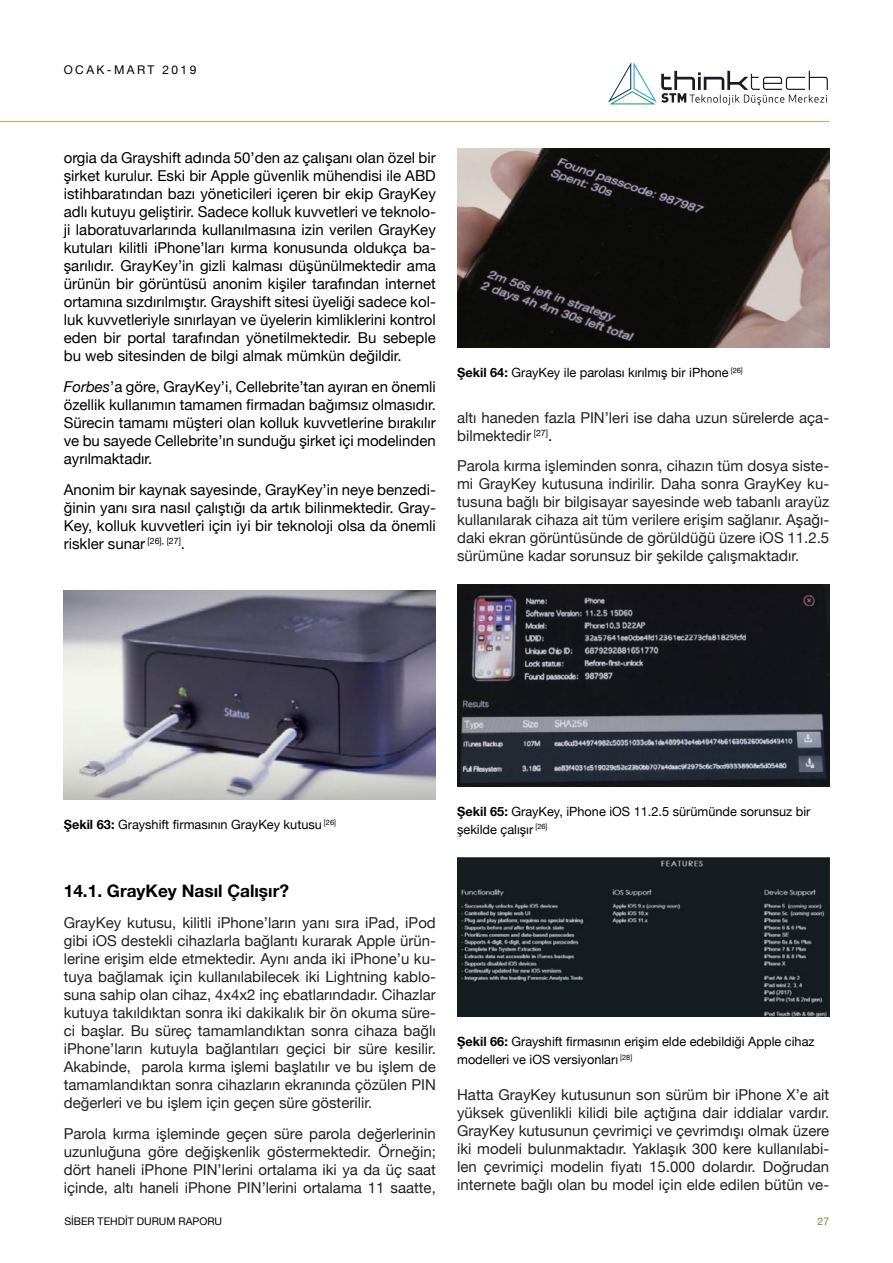
<style>
.page{position:relative;width:893px;height:1263px;background:#fff}
.page>*{position:absolute;margin:0;border:0;box-sizing:border-box;transform-origin:0 0}
.t1{font:700 17.25px "Helvetica Neue";color:#000}
.t2{font:15px/18px "Helvetica Neue";color:#222;text-align:justify}
.t3{font:15px/18px "Helvetica Neue";color:#000;text-align:justify}
.t4{font:12.75px/18px "Helvetica Neue";color:#000}
.t5{font:12px "Helvetica Neue";letter-spacing:.2em;color:#000}
.t6{font:10.5px "Helvetica Neue";color:#000}
.t7{font:10.5px "Helvetica Neue";color:#768d2e}
.s1{font-style:italic}
.s2{font-weight:700}
.s3{color:#000}
</style>
<div class="page">
<hr style="left:0;top:121px;width:829px;height:1px;background:#f49655">
<svg style="left:608px;top:62px;width:220px;height:43px"></svg>
<img style="left:457px;top:858px;width:372px;height:158px">
<img style="left:64px;top:590px;width:372px;height:209px">
<img style="left:457px;top:149px;width:372px;height:199px">
<img style="left:457px;top:585px;width:372px;height:201px">
<p class="t5" style="left:64px;top:61px;width:134px">OCAK-MART 2019</p>
<p class="t3" style="left:64px;top:150px;width:374px">orgia da Grayshift adında 50’den az çalışanı olan özel bir şirket kurulur. Eski bir Apple güvenlik mühendisi ile ABD istihbaratından bazı yöneticileri içeren bir ekip GrayKey adlı kutuyu geliştirir. Sadece kolluk kuvvetleri ve teknolo&shy;ji laboratuvarlarında kullanılmasına izin verilen GrayKey kutuları kilitli iPhone’ları kırma konusunda oldukça ba&shy;şarılıdır. GrayKey’in gizli kalması düşünülmektedir ama ürünün bir görüntüsü anonim kişiler tarafından internet ortamına sızdırılmıştır. Grayshift sitesi üyeliği sadece kol&shy;luk kuvvetleriyle sınırlayan ve üyelerin kimliklerini kontrol eden bir portal tarafından yönetilmektedir. Bu sebeple bu web sitesinden de bilgi almak mümkün değildir.</p>
<p class="t3" style="left:64px;top:378px;width:374px"><span class="s1">Forbes</span>’a göre, GrayKey’i, Cellebrite’tan ayıran en önemli özellik kullanımın tamamen firmadan bağımsız olmasıdır.<br>Sürecin tamamı müşteri olan kolluk kuvvetlerine bırakılır ve bu sayede Cellebrite’ın sunduğu şirket içi modelinden ayrılmaktadır.</p>
<p class="t3" style="left:64px;top:481px;width:374px">Anonim bir kaynak sayesinde, GrayKey’in neye benzedi&shy;ğinin yanı sıra nasıl çalıştığı da artık bilinmektedir. Gray-Key, kolluk kuvvetleri için iyi bir teknoloji olsa da önemli riskler sunar <sup>[26],</sup> <sup>[27]</sup>.</p>
<p class="t4" style="left:457px;top:364px;width:287px"><span class="s2">Şekil 64:</span> GrayKey ile parolası kırılmış bir iPhone <sup>[26]</sup></p>
<p class="t2" style="left:457px;top:409px;width:374px">altı haneden fazla PIN’leri ise daha uzun sürelerde aça&shy;bilmektedir <sup>[27]</sup><span class="s3">.</span></p>
<p class="t2" style="left:457px;top:458px;width:374px">Parola kırma işleminden sonra, cihazın tüm dosya siste&shy;mi GrayKey kutusuna indirilir. Daha sonra GrayKey ku&shy;tusuna bağlı bir bilgisayar sayesinde web tabanlı arayüz kullanılarak cihaza ait tüm verilere erişim sağlanır. Aşağı&shy;daki ekran görüntüsünde de görüldüğü üzere iOS 11.2.5 sürümüne kadar sorunsuz bir şekilde çalışmaktadır.</p>
<p class="t4" style="left:64px;top:816px;width:274px"><span class="s2">Şekil 63:</span> Grayshift firmasının GrayKey kutusu <sup>[26]</sup></p>
<p class="t1" style="left:64px;top:878px;width:227px">14.1. GrayKey Nasıl Çalışır?</p>
<p class="t2" style="left:64px;top:915px;width:374px">GrayKey kutusu, kilitli iPhone’ların yanı sıra iPad, iPod gibi iOS destekli cihazlarla bağlantı kurarak Apple ürün&shy;lerine erişim elde etmektedir. Aynı anda iki iPhone’u ku&shy;tuya bağlamak için kullanılabilecek iki Lightning kablo&shy;suna sahip olan cihaz, 4x4x2 inç ebatlarındadır. Cihazlar kutuya takıldıktan sonra iki dakikalık bir ön okuma süre&shy;ci başlar. Bu süreç tamamlandıktan sonra cihaza bağlı iPhone’ların kutuyla bağlantıları geçici bir süre kesilir.<br>Akabinde, parola kırma işlemi başlatılır ve bu işlem de tamamlandıktan sonra cihazların ekranında çözülen PIN değerleri ve bu işlem için geçen süre gösterilir.</p>
<p class="t2" style="left:64px;top:1125px;width:374px">Parola kırma işleminde geçen süre parola değerlerinin uzunluğuna göre değişkenlik göstermektedir. Örneğin; dört haneli iPhone PIN’lerini ortalama iki ya da üç saat içinde, altı haneli iPhone PIN’lerini ortalama 11 saatte,</p>
<p class="t4" style="left:457px;top:803px;width:355px"><span class="s2">Şekil 65:</span> GrayKey, iPhone iOS 11.2.5 sürümünde sorunsuz bir şekilde çalışır <sup>[26]</sup></p>
<p class="t4" style="left:457px;top:1033px;width:359px"><span class="s2">Şekil 66:</span> Grayshift firmasının erişim elde edebildiği Apple cihaz modelleri ve iOS versiyonları <sup>[28]</sup></p>
<p class="t2" style="left:457px;top:1087px;width:374px">Hatta GrayKey kutusunun son sürüm bir iPhone X’e ait yüksek güvenlikli kilidi bile açtığına dair iddialar vardır.<br>GrayKey kutusunun çevrimiçi ve çevrimdışı olmak üzere iki modeli bulunmaktadır. Yaklaşık 300 kere kullanılabi&shy;len çevrimiçi modelin fiyatı 15.000 dolardır. Doğrudan internete bağlı olan bu model için elde edilen bütün ve-</p>
<p class="t6" style="left:64px;top:1214px;width:159px">SİBER TEHDİT DURUM RAPORU</p>
<p class="t7" style="left:817px;top:1214px;width:13px">27</p>
</div>
